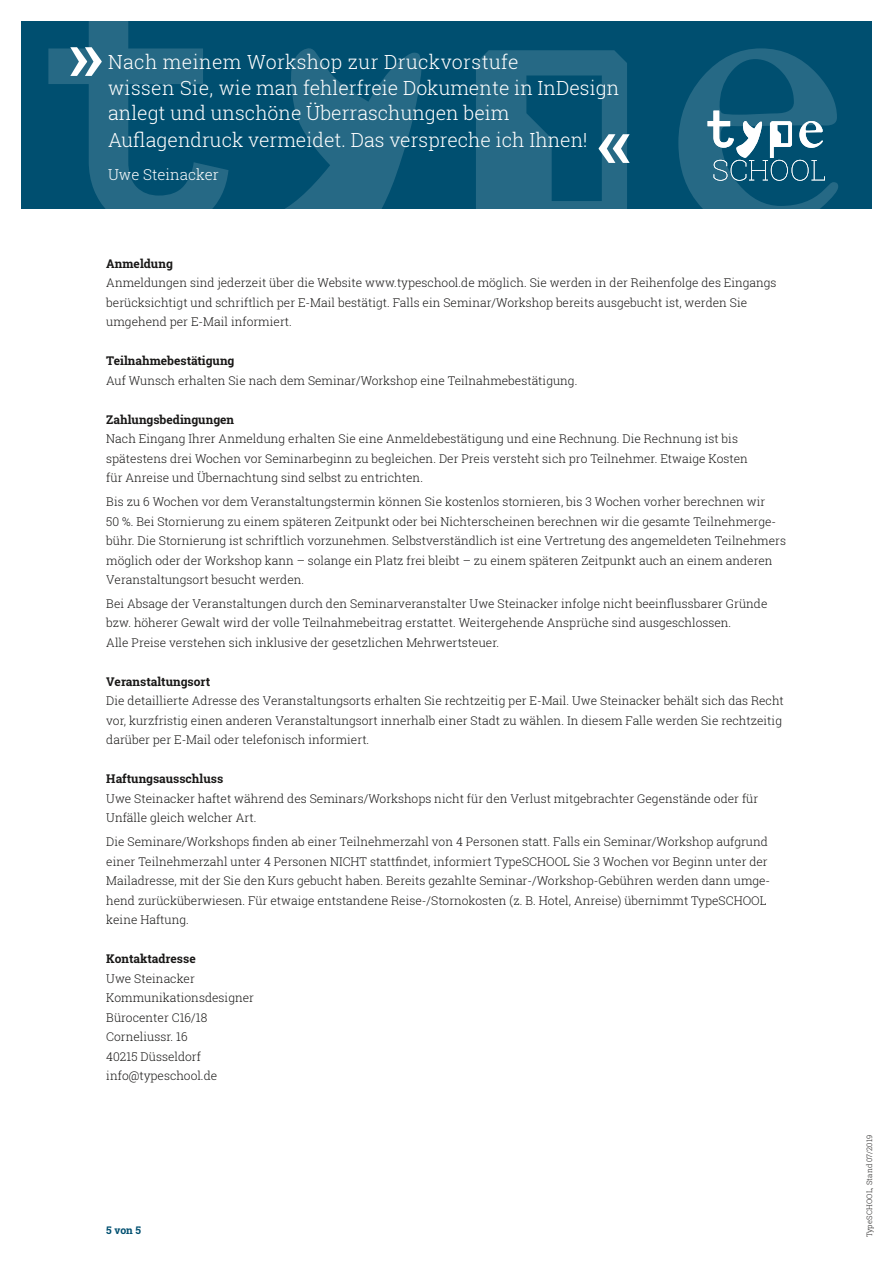
<style>
.page{position:relative;width:893px;height:1263px;background:#fff}
.page>*{position:absolute;margin:0;border:0;box-sizing:border-box;transform-origin:0 0}
.t1{font:700 73.65px "Roboto Slab";color:#fff}
.t2{font:300 19.5px/26px "Roboto Slab";color:#fff}
.t3{font:300 15px "Roboto Slab";color:#fff}
.t4{font:300 12px/19.5px "Roboto Slab";color:#181716}
.t5{font:700 12px "Roboto Slab";color:#181716}
.t6{font:700 10.5px "Roboto Slab";color:#004f70}
.t7{font:300 7.5px "Roboto Slab";letter-spacing:.02em;color:#181716}
</style>
<div class="page">
<div style="left:21px;top:21px;width:851px;height:187px;background:#004f70"></div>
<svg style="left:48px;top:21px;width:180px;height:187px"></svg>
<svg style="left:286px;top:48px;width:136px;height:160px"></svg>
<svg style="left:476px;top:50px;width:151px;height:158px"></svg>
<svg style="left:678px;top:48px;width:160px;height:160px"></svg>
<h1 class="t1" style="left:68px;top:4px;width:36px">»</h1>
<h2 class="t2" style="left:108px;top:48px;width:513px">Nach meinem Workshop zur Druckvorstufe<br>wissen Sie, wie man fehlerfreie Dokumente in InDesign anlegt und unschöne Überraschungen beim Auflagendruck vermeidet. Das verspreche ich Ihnen!</h2>
<p class="t3" style="left:108px;top:164px;width:112px">Uwe Steinacker</p>
<h1 class="t1" style="left:598px;top:90px;width:36px">«</h1>
<p class="t5" style="left:106px;top:255px;width:68px">Anmeldung</p>
<p class="t4" style="left:106px;top:273px;width:672px">Anmeldungen sind jederzeit über die Website www.typeschool.de möglich. Sie werden in der Reihenfolge des Eingangs berücksichtigt und schriftlich per E-Mail bestätigt. Falls ein Seminar/Workshop bereits ausgebucht ist, werden Sie umgehend per E-Mail informiert.</p>
<p class="t5" style="left:106px;top:353px;width:130px">Teilnahmebestätigung</p>
<p class="t4" style="left:106px;top:370px;width:473px">Auf Wunsch erhalten Sie nach dem Seminar/Workshop eine Teilnahmebestätigung.</p>
<p class="t5" style="left:106px;top:411px;width:129px">Zahlungsbedingungen</p>
<p class="t4" style="left:106px;top:429px;width:643px">Nach Eingang Ihrer Anmeldung erhalten Sie eine Anmeldebestätigung und eine Rechnung. Die Rechnung ist bis spätestens drei Wochen vor Seminarbeginn zu begleichen. Der Preis versteht sich pro Teilnehmer. Etwaige Kosten für Anreise und Übernachtung sind selbst zu entrichten.</p>
<p class="t4" style="left:106px;top:492px;width:681px">Bis zu 6 Wochen vor dem Veranstaltungstermin können Sie kostenlos stornieren, bis 3 Wochen vorher berechnen wir<br>50 %. Bei Stornierung zu einem späteren Zeitpunkt oder bei Nichterscheinen berechnen wir die gesamte Teilnehmerge&shy;bühr. Die Stornierung ist schriftlich vorzunehmen. Selbstverständlich ist eine Vertretung des angemeldeten Teilnehmers möglich oder der Workshop kann – solange ein Platz frei bleibt – zu einem späteren Zeitpunkt auch an einem anderen Veranstaltungsort besucht werden.</p>
<p class="t4" style="left:106px;top:593px;width:663px">Bei Absage der Veranstaltungen durch den Seminarveranstalter Uwe Steinacker infolge nicht beeinflussbarer Gründe bzw. höherer Gewalt wird der volle Teilnahmebeitrag erstattet. Weitergehende Ansprüche sind ausgeschlossen.<br>Alle Preise verstehen sich inklusive der gesetzlichen Mehrwertsteuer.</p>
<p class="t5" style="left:106px;top:673px;width:105px">Veranstaltungsort</p>
<p class="t4" style="left:106px;top:691px;width:679px">Die detaillierte Adresse des Veranstaltungsorts erhalten Sie rechtzeitig per E-Mail. Uwe Steinacker behält sich das Recht vor, kurzfristig einen anderen Veranstaltungsort innerhalb einer Stadt zu wählen. In diesem Falle werden Sie rechtzeitig darüber per E-Mail oder telefonisch informiert.</p>
<p class="t5" style="left:106px;top:771px;width:118px">Haftungsausschluss</p>
<p class="t4" style="left:106px;top:788px;width:653px">Uwe Steinacker haftet während des Seminars/Workshops nicht für den Verlust mitgebrachter Gegenstände oder für<br>Unfälle gleich welcher Art.</p>
<p class="t4" style="left:106px;top:832px;width:665px">Die Seminare/Workshops finden ab einer Teilnehmerzahl von 4 Personen statt. Falls ein Seminar/Workshop aufgrund einer Teilnehmerzahl unter 4 Personen NICHT stattfindet, informiert TypeSCHOOL Sie 3 Wochen vor Beginn unter der Mailadresse, mit der Sie den Kurs gebucht haben. Bereits gezahlte Seminar-/Workshop-Gebühren werden dann umge&shy;hend zurücküberwiesen. Für etwaige entstandene Reise-/Stornokosten (z. B. Hotel, Anreise) übernimmt TypeSCHOOL keine Haftung.</p>
<p class="t5" style="left:106px;top:950px;width:91px">Kontaktadresse</p>
<p class="t4" style="left:106px;top:968px;width:149px">Uwe Steinacker<br>Kommunikationsdesigner<br>Bürocenter C16/18<br>Corneliussr. 16<br>40215 Düsseldorf info@typeschool.de</p>
<p class="t6" style="left:106px;top:1222px;width:36px">5 von 5</p>
<p class="t7" style="left:864px;top:1237px;width:104px;rotate:-90deg">TypeSCHOOL, Stand 07/2019</p>
</div>
